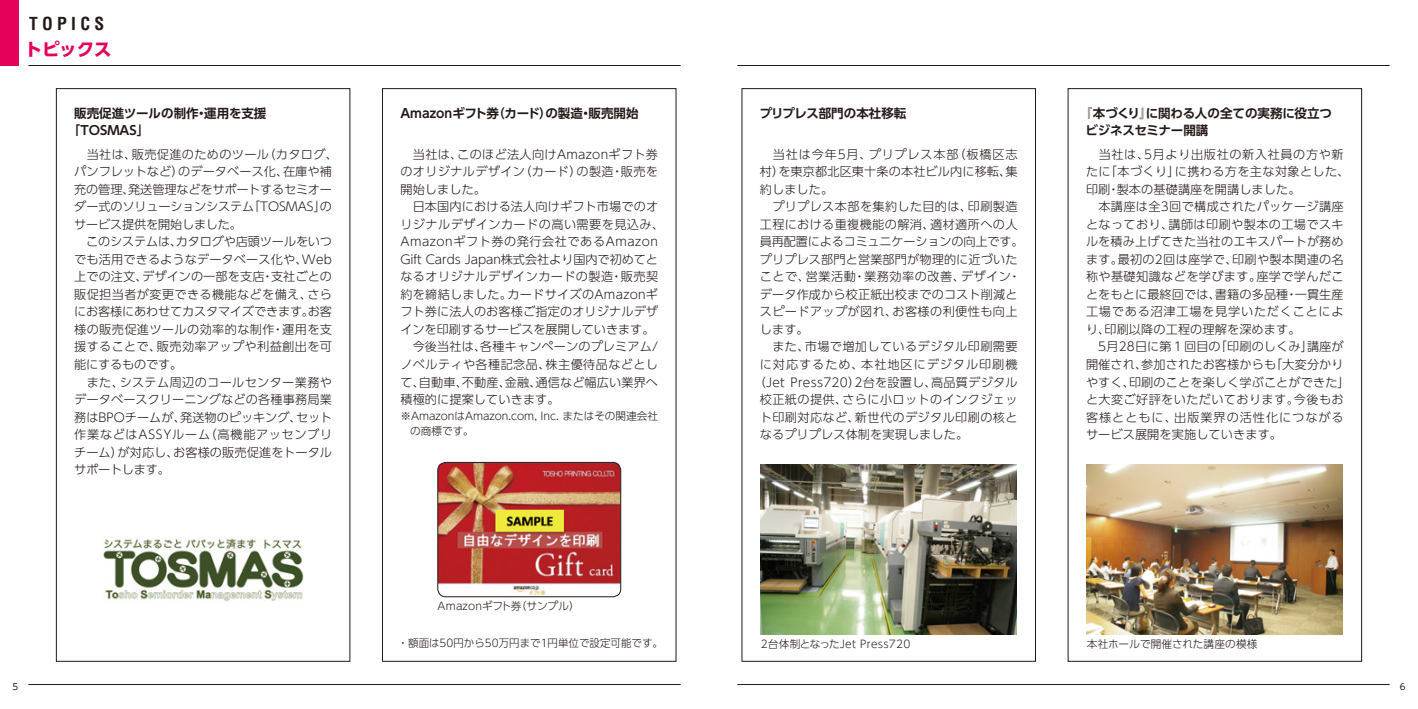
<style>
.page{position:relative;width:1418px;height:709px;background:#fff}
.page>*{position:absolute;margin:0;border:0;box-sizing:border-box;transform-origin:0 0}
.t1{font:700 condensed 17.5px "Helvetica LT Std";letter-spacing:.25em;color:#231916}
.t2{font:17.5px "UD Shin Go Pro Bold 90 pv RKSJ H";color:#e5005a}
.t3{font:12.5px/17.1px "UD Shin Go Pro De Bold 90 pv RKSJ H";color:#231916}
.t4{font:12.12px/17.5px "UD Shin Go Pro Light 90 pv RKSJ H";letter-spacing:.02em;color:#231916}
.t5{font:12.12px "UD Shin Go Pro Light 90 pv RKSJ H";letter-spacing:-.01em;color:#231916}
.t6{font:12.12px "UD Shin Go Pro Light 90 pv RKSJ H";letter-spacing:.045em;color:#231916}
.t7{font:12.12px "UD Shin Go Pro Light 90 pv RKSJ H";letter-spacing:.07em;color:#231916}
.t8{font:12.12px "UD Shin Go Pro Light 90 pv RKSJ H";letter-spacing:.08em;color:#231916}
.t9{font:10.62px/15px "UD Shin Go Pro Light 90 pv RKSJ H";letter-spacing:.005em;color:#231916}
.t10{font:8.75px "UD Shin Go Pro Regular 90 pv RKSJ H";color:#231916}
</style>
<div class="page">
<hr style="left:28px;top:65px;width:652px;height:1px;background:#231916">
<hr style="left:28px;top:684px;width:652px;height:1px;background:#231916">
<div style="left:0;top:0;width:19px;height:66px;background:#e5005a"></div>
<hr style="left:737px;top:65px;width:652px;height:1px;background:#231916">
<hr style="left:737px;top:684px;width:652px;height:1px;background:#231916">
<img style="left:1086px;top:464px;width:256px;height:170px">
<img style="left:760px;top:464px;width:256px;height:170px">
<img style="left:438px;top:462px;width:182px;height:134px;border-radius:8px">
<div style="left:437px;top:462px;width:184px;height:135px;border:1px solid #231916;border-radius:8px"></div>
<img style="left:103px;top:537px;width:201px;height:64px">
<div style="left:382px;top:88px;width:294px;height:573px;border:1px solid #231916"></div>
<div style="left:56px;top:88px;width:294px;height:573px;border:1px solid #231916"></div>
<h1 class="t1" style="left:29px;top:14px;width:77px">TOPICS</h1>
<h1 class="t2" style="left:25px;top:43px;width:89px">トピックス</h1>
<p class="t3" style="left:68px;top:106px;width:200px;text-indent:6px">販売促進ツールの制作・運用を支援「TOSMAS」</p>
<p class="t4" style="left:74px;top:147px;width:265px">　当社は、販売促進のためのツール（カタログ、パンフレットなど）のデータベース化、在庫や補充の管理、発送管理などをサポートするセミオーダー式のソリューションシステム「TOSMAS」のサービス提供を開始しました。<br>　このシステムは、カタログや店頭ツールをいつでも活用できるようなデータベース化や、Web上での注文、デザインの一部を支店・支社ごとの販促担当者が変更できる機能などを備え、さらにお客様にあわせてカスタマイズできます。お客様の販売促進ツールの効率的な制作・運用を支援することで、販売効率アップや利益創出を可能にするものです。<br>　また、システム周辺のコールセンター業務やデータベースクリーニングなどの各種事務局業務はBPOチームが、発送物のピッキング、セット作業などはASSYルーム（高機能アッセンブリチーム）が対応し、お客様の販売促進をトータルサポートします。</p>
<p class="t3" style="left:400px;top:106px;width:240px">Amazonギフト券（カード）の製造・販売開始</p>
<p class="t4" style="left:400px;top:147px;width:265px">　当社は、このほど法人向けAmazonギフト券のオリジナルデザイン（カード）の製造・販売を開始しました。<br>　日本国内における法人向けギフト市場でのオリジナルデザインカードの高い需要を見込み、<br>Amazonギフト券の発行会社であるAmazon<br>Gift Cards Japan株式会社より国内で初めてとなるオリジナルデザインカードの製造・販売契約を締結しました。カードサイズのAmazonギフト券に法人のお客様ご指定のオリジナルデザインを印刷するサービスを展開していきます。　今後当社は、各種キャンペーンのプレミアム/ノベルティや各種記念品、株主優待品などとして、自動車、不動産、金融、通信など幅広い業界へ積極的に提案していきます。</p>
<p class="t9" style="left:410px;top:410px;width:249px;text-indent:-10px">※AmazonはAmazon.com, Inc. またはその関連会社の商標です。</p>
<p class="t3" style="left:759px;top:106px;width:148px">プリプレス部門の本社移転</p>
<p class="t7" style="left:760px;top:150px;width:259px">　当社は今年5月、プリプレス本部（板橋区志</p>
<p class="t4" style="left:760px;top:165px;width:259px">村）を東京都北区東十条の本社ビル内に移転、集</p>
<p class="t4" style="left:760px;top:182px;width:75px">約しました。</p>
<p class="t4" style="left:760px;top:200px;width:259px">　プリプレス本部を集約した目的は、印刷製造</p>
<p class="t4" style="left:759px;top:217px;width:259px">工程における重複機能の解消、適材適所への人</p>
<p class="t5" style="left:759px;top:237px;width:265px">員再配置によるコミュニケーションの向上です。</p>
<p class="t4" style="left:760px;top:252px;width:259px">プリプレス部門と営業部門が物理的に近づいた</p>
<p class="t6" style="left:760px;top:272px;width:262px">ことで、営業活動・業務効率の改善、デザイン・</p>
<p class="t4" style="left:760px;top:287px;width:259px">データ作成から校正紙出校までのコスト削減と</p>
<p class="t4" style="left:760px;top:305px;width:259px">スピードアップが図れ、お客様の利便性も向上</p>
<p class="t4" style="left:760px;top:322px;width:50px">します。</p>
<p class="t4" style="left:760px;top:340px;width:259px">　また、市場で増加しているデジタル印刷需要</p>
<p class="t8" style="left:760px;top:360px;width:259px">に対応するため、本社地区にデジタル印刷機</p>
<p class="t4" style="left:753px;top:375px;width:265px">（Jet Press720）2台を設置し、高品質デジタル</p>
<p class="t4" style="left:760px;top:392px;width:259px">校正紙の提供、さらに小ロットのインクジェッ</p>
<p class="t4" style="left:760px;top:410px;width:259px">ト印刷対応など、新世代のデジタル印刷の核と</p>
<p class="t4" style="left:760px;top:427px;width:210px">なるプリプレス体制を実現しました。</p>
<p class="t9" style="left:437px;top:600px;width:144px">Amazonギフト券（サンプル）</p>
<p class="t9" style="left:398px;top:636px;width:267px">・額面は50円から50万円まで1円単位で設定可能です。</p>
<p class="t9" style="left:760px;top:637px;width:151px">2台体制となったJet Press720</p>
<p class="t3" style="left:1085px;top:106px;width:248px;text-indent:-6px">『本づくり』に関わる人の全ての実務に役立つビジネスセミナー開講</p>
<p class="t4" style="left:1085px;top:147px;width:265px">　当社は、5月より出版社の新入社員の方や新たに「本づくり」に携わる方を主な対象とした、印刷・製本の基礎講座を開講しました。<br>　本講座は全3回で構成されたパッケージ講座となっており、講師は印刷や製本の工場でスキルを積み上げてきた当社のエキスパートが務めます。最初の2回は座学で、印刷や製本関連の名称や基礎知識などを学びます。座学で学んだことをもとに最終回では、書籍の多品種・一貫生産工場である沼津工場を見学いただくことにより、印刷以降の工程の理解を深めます。<br>　5月28日に第１回目の「印刷のしくみ」講座が開催され、参加されたお客様からも「大変分かりやすく、印刷のことを楽しく学ぶことができた」と大変ご好評をいただいております。今後もお客様とともに、出版業界の活性化につながるサービス展開を実施していきます。</p>
<p class="t9" style="left:1086px;top:637px;width:172px">本社ホールで開催された講座の模様</p>
<p class="t10" style="left:12px;top:683px;width:7px">5</p>
<p class="t10" style="left:1399px;top:683px;width:7px">6</p>
</div>
